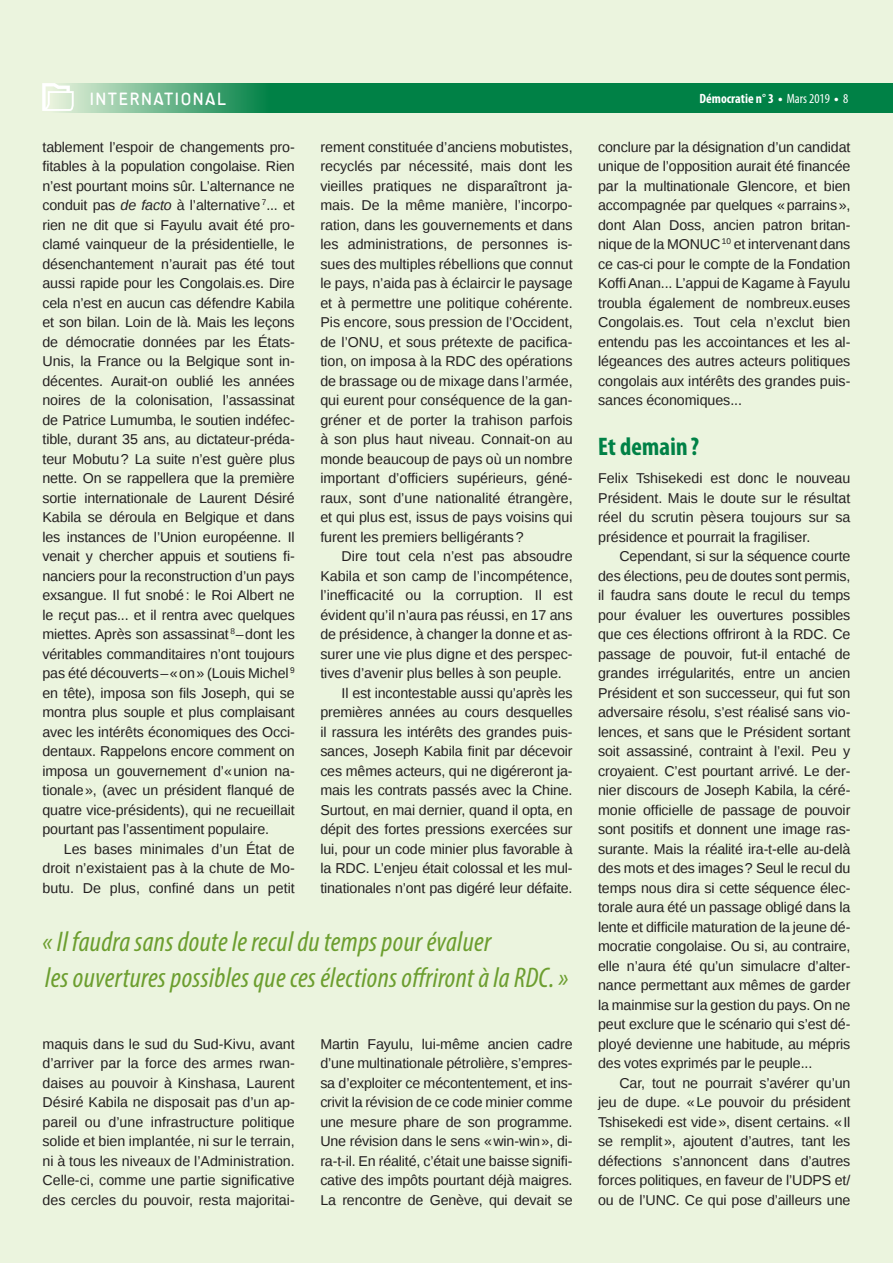
<style>
.page{position:relative;width:893px;height:1263px;background:#ebf4de}
.page>*{position:absolute;margin:0;border:0;box-sizing:border-box;transform-origin:0 0}
.dossier__txt_courant{font:italic condensed 28.5px/36px "Myriad Pro";letter-spacing:.01em;color:#6c9e2f}
._1erSOUSTITRE{font:700 condensed 25.5px "Myriad Pro";color:#008146}
.t1{font:18px "Sci Fly Sans";letter-spacing:.085em;color:#fff}
.dossier__txt_courant-2{font:14.25px/19.5px "Liberation Sans";letter-spacing:-.005em;color:#231f20;text-align:justify}
.t2{font:700 condensed 13.5px "Myriad Pro";color:#fff}
.s1{font-stretch:normal}
.s2{font-weight:400}
.s3{font-style:italic}
</style>
<div class="page">
<svg style="left:59px;top:83px;width:834px;height:30px;background:#198d56"></svg>
<svg style="left:42px;top:83px;width:32px;height:28px"></svg>
<p class="t1" style="left:90px;top:88px;width:138px">INTERNATIONAL</p>
<p class="t2" style="left:700px;top:90px;width:150px">Démocratie n° 3 <span class="s1">•</span> <span class="s2">Mars 2019</span> <span class="s1">•</span> <span class="s2">8</span></p>
<p class="dossier__txt_courant-2" style="left:43px;top:137px;width:254px">tablement l’espoir de changements pro&shy;fitables à la population congolaise. Rien n’est pourtant moins sûr. L’alternance ne conduit pas <span class="s3">de facto</span> à l’alternative <sup>7</sup>... et rien ne dit que si Fayulu avait été pro&shy;clamé vainqueur de la présidentielle, le désenchantement n’aurait pas été tout aussi rapide pour les Congolais.es. Dire cela n’est en aucun cas défendre Kabila et son bilan. Loin de là. Mais les leçons de démocratie données par les États-Unis, la France ou la Belgique sont in&shy;décentes. Aurait-on oublié les années noires de la colonisation, l’assassinat de Patrice Lumumba, le soutien indéfec&shy;tible, durant 35 ans, au dictateur-préda&shy;teur Mobutu? La suite n’est guère plus nette. On se rappellera que la première sortie internationale de Laurent Désiré Kabila se déroula en Belgique et dans les instances de l’Union européenne. Il venait y chercher appuis et soutiens fi&shy;nanciers pour la reconstruction d’un pays exsangue. Il fut snobé: le Roi Albert ne le reçut pas... et il rentra avec quelques miettes. Après son assassinat <sup>8</sup>–dont les véritables commanditaires n’ont toujours pas été découverts–«on» (Louis Michel <sup>9 </sup>en tête), imposa son fils Joseph, qui se montra plus souple et plus complaisant avec les intérêts économiques des Occi&shy;dentaux. Rappelons encore comment on imposa un gouvernement d’«union na&shy;tionale», (avec un président flanqué de quatre vice-présidents), qui ne recueillait pourtant pas l’assentiment populaire.</p>
<p class="dossier__txt_courant-2" style="left:43px;top:839px;width:254px;text-indent:21px">Les bases minimales d’un État de droit n’existaient pas à la chute de Mo&shy;butu. De plus, confiné dans un petit</p>
<p class="dossier__txt_courant-2" style="left:320px;top:137px;width:254px">rement constituée d’anciens mobutistes, recyclés par nécessité, mais dont les vieilles pratiques ne disparaîtront ja&shy;mais. De la même manière, l’incorpo&shy;ration, dans les gouvernements et dans les administrations, de personnes is&shy;sues des multiples rébellions que connut le pays, n’aida pas à éclaircir le paysage et à permettre une politique cohérente.<br>Pis encore, sous pression de l’Occident, de l’ONU, et sous prétexte de pacifica&shy;tion, on imposa à la RDC des opérations de brassage ou de mixage dans l’armée, qui eurent pour conséquence de la gan&shy;gréner et de porter la trahison parfois à son plus haut niveau. Connait-on au monde beaucoup de pays où un nombre important d’officiers supérieurs, géné&shy;raux, sont d’une nationalité étrangère, et qui plus est, issus de pays voisins qui furent les premiers belligérants?</p>
<p class="dossier__txt_courant-2" style="left:320px;top:547px;width:254px;text-indent:21px">Dire tout cela n’est pas absoudre Kabila et son camp de l’incompétence, l’inefficacité ou la corruption. Il est évident qu’il n’aura pas réussi, en 17 ans de présidence, à changer la donne et as&shy;surer une vie plus digne et des perspec&shy;tives d’avenir plus belles à son peuple.</p>
<p class="dossier__txt_courant-2" style="left:320px;top:683px;width:254px;text-indent:21px">Il est incontestable aussi qu’après les premières années au cours desquelles il rassura les intérêts des grandes puis&shy;sances, Joseph Kabila finit par décevoir ces mêmes acteurs, qui ne digéreront ja&shy;mais les contrats passés avec la Chine.<br>Surtout, en mai dernier, quand il opta, en dépit des fortes pressions exercées sur lui, pour un code minier plus favorable à la RDC. L’enjeu était colossal et les mul&shy;tinationales n’ont pas digéré leur défaite.</p>
<p class="dossier__txt_courant-2" style="left:598px;top:137px;width:254px">conclure par la désignation d’un candidat unique de l’opposition aurait été financée par la multinationale Glencore, et bien accompagnée par quelques «parrains», dont Alan Doss, ancien patron britan&shy;nique de la MONUC <sup>10</sup> et intervenant dans ce cas-ci pour le compte de la Fondation Koffi Anan... L’appui de Kagame à Fayulu troubla également de nombreux.euses Congolais.es. Tout cela n’exclut bien entendu pas les accointances et les al&shy;légeances des autres acteurs politiques congolais aux intérêts des grandes puis&shy;sances économiques...</p>
<p class="_1erSOUSTITRE" style="left:598px;top:430px;width:103px">Et demain ?</p>
<p class="dossier__txt_courant-2" style="left:598px;top:469px;width:254px">Felix Tshisekedi est donc le nouveau Président. Mais le doute sur le résultat réel du scrutin pèsera toujours sur sa présidence et pourrait la fragiliser.</p>
<p class="dossier__txt_courant-2" style="left:598px;top:547px;width:254px;text-indent:21px">Cependant, si sur la séquence courte des élections, peu de doutes sont permis, il faudra sans doute le recul du temps pour évaluer les ouvertures possibles que ces élections offriront à la RDC. Ce passage de pouvoir, fut-il entaché de grandes irrégularités, entre un ancien Président et son successeur, qui fut son adversaire résolu, s’est réalisé sans vio&shy;lences, et sans que le Président sortant soit assassiné, contraint à l’exil. Peu y croyaient. C’est pourtant arrivé. Le der&shy;nier discours de Joseph Kabila, la céré&shy;monie officielle de passage de pouvoir sont positifs et donnent une image ras&shy;surante. Mais la réalité ira-t-elle au-delà des mots et des images? Seul le recul du temps nous dira si cette séquence élec&shy;torale aura été un passage obligé dans la lente et difficile maturation de la jeune dé&shy;mocratie congolaise. Ou si, au contraire, elle n’aura été qu’un simulacre d’alter&shy;nance permettant aux mêmes de garder la mainmise sur la gestion du pays. On ne peut exclure que le scénario qui s’est dé&shy;ployé devienne une habitude, au mépris des votes exprimés par le peuple...</p>
<p class="dossier__txt_courant-2" style="left:598px;top:1073px;width:254px;text-indent:21px">Car, tout ne pourrait s’avérer qu’un jeu de dupe. «Le pouvoir du président Tshisekedi est vide», disent certains. «Il se remplit», ajoutent d’autres, tant les défections s’annoncent dans d’autres forces politiques, en faveur de l’UDPS et/ ou de l’UNC. Ce qui pose d’ailleurs une</p>
<p class="dossier__txt_courant" style="left:43px;top:923px;width:528px">«Il faudra sans doute le recul du temps pour évaluer<br>les ouvertures possibles que ces élections offriront à la RDC.»</p>
<p class="dossier__txt_courant-2" style="left:320px;top:1034px;width:254px">Martin Fayulu, lui-même ancien cadre d’une multinationale pétrolière, s’empres&shy;sa d’exploiter ce mécontentement, et ins&shy;crivit la révision de ce code minier comme une mesure phare de son programme.<br>Une révision dans le sens «win-win», di&shy;ra-t-il. En réalité, c’était une baisse signifi&shy;cative des impôts pourtant déjà maigres.<br>La rencontre de Genève, qui devait se</p>
<p class="dossier__txt_courant-2" style="left:43px;top:1034px;width:254px">maquis dans le sud du Sud-Kivu, avant d’arriver par la force des armes rwan&shy;daises au pouvoir à Kinshasa, Laurent Désiré Kabila ne disposait pas d’un ap&shy;pareil ou d’une infrastructure politique solide et bien implantée, ni sur le terrain, ni à tous les niveaux de l’Administration.<br>Celle-ci, comme une partie significative des cercles du pouvoir, resta majoritai-</p>
</div>
